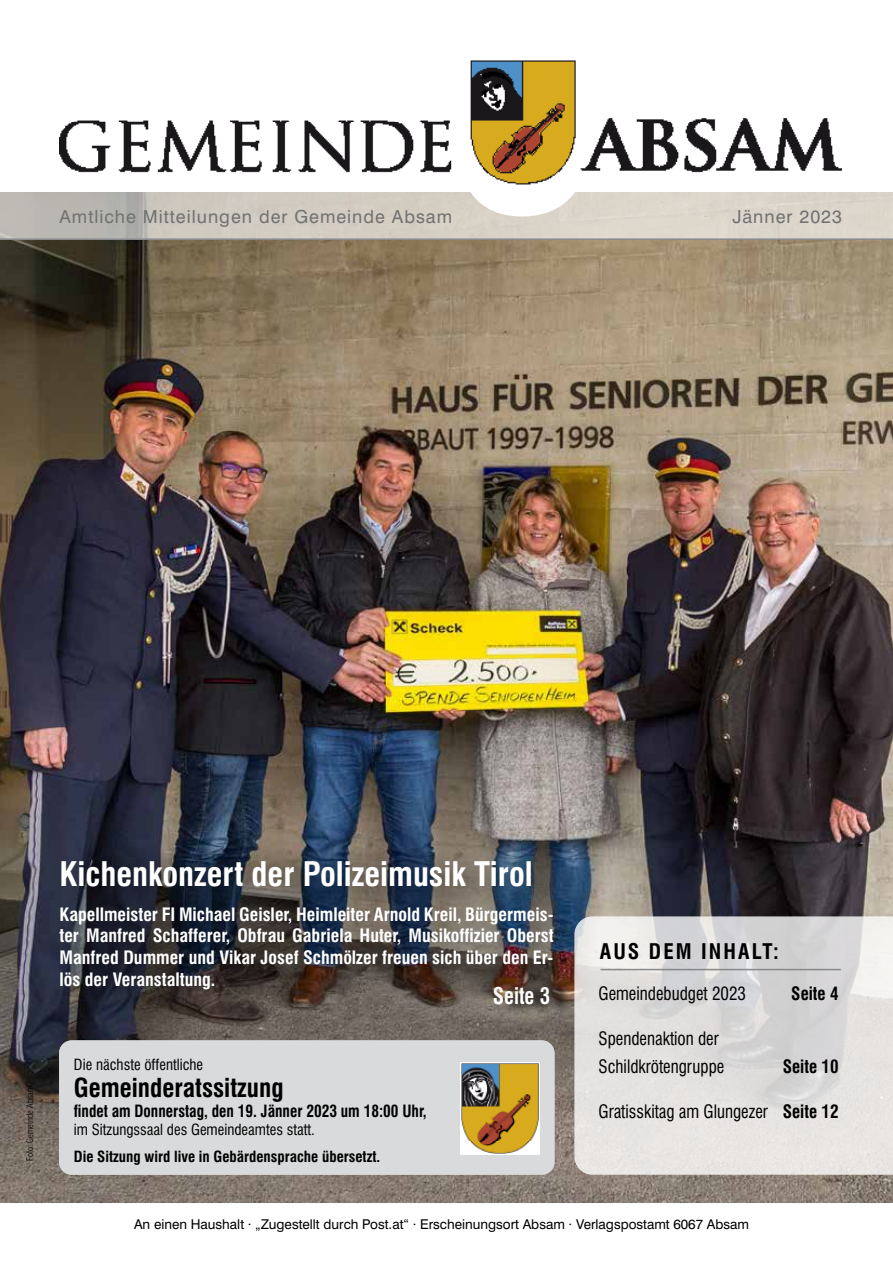
<style>
.page{position:relative;width:893px;height:1263px;background:#fff}
.page>*{position:absolute;margin:0;border:0;box-sizing:border-box;transform-origin:0 0}
.t1{font:700 condensed 33px "Swiss 721 BT";color:#fff}
.t2{font:700 condensed 25.5px "Swiss 721 BT";color:#000}
.t3{font:700 condensed 22.5px "Swiss 721 BT";color:#fff;scale:.92 1}
.t4{font:700 condensed 21px "Swiss 721 BT";letter-spacing:.1em;color:#000}
.t5{font:700 condensed 18px/21.6px "Swiss 721 BT";color:#fff;text-align:justify}
.t6{font:condensed 18px/28px "Swiss 721 BT";color:#000;scale:.95 1}
.t7{font:18px "Swiss 721 BT";letter-spacing:.055em;color:#707172}
.t8{font:700 condensed 18px "Swiss 721 BT";color:#000;scale:.95 1}
.t9{font:700 condensed 16.5px "Swiss 721 BT";color:#000;scale:.93 1}
.t10{font:condensed 15px "Swiss 721 BT";color:#000}
.t11{font:700 condensed 15px "Swiss 721 BT";color:#000}
.t12{font:13.5px "Swiss 721 BT";color:#000}
.t13{font:300 condensed 9px "Swiss 721 BT";color:#000}
.s1{font-weight:700}
</style>
<div class="page">
<img style="left:0;top:240px;width:893px;height:963px">
<svg style="left:0;top:192px;width:893px;height:46px;background:#d1cbc2"></svg>
<svg style="left:459px;top:192px;width:129px;height:24px"></svg>
<hr style="left:0;top:238px;width:893px;height:2px;background:#87888a">
<img style="left:60px;top:60px;width:782px;height:125px">
<img style="left:51px;top:831px;width:559px;height:193px">
<div style="left:59px;top:1040px;width:495px;height:135px;background:#d9dadb"></div>
<img style="left:460px;top:1062px;width:80px;height:93px">
<svg style="left:574px;top:916px;width:319px;height:259px;background:#dfdddd"></svg>
<hr style="left:601px;top:969px;width:240px;height:1px;background:#87888a">
<p class="t7" style="left:60px;top:205px;width:394px">Amtliche Mitteilungen der Gemeinde Absam</p>
<p class="t7" style="left:732px;top:205px;width:111px">Jänner 2023</p>
<p class="t13" style="left:25px;top:1161px;width:76px;rotate:-90deg">Foto: Gemeinde Absam</p>
<h1 class="t1" style="left:60px;top:854px;width:475px">Kichenkonzert der Polizeimusik Tirol</h1>
<p class="t5" style="left:60px;top:903px;width:495px">Kapellmeister FI Michael Geisler, Heimleiter Arnold Kreil, Bürgermeis&shy;ter Manfred Schafferer, Obfrau Gabriela Huter, Musikoffizier Oberst Manfred Dummer und Vikar Josef Schmölzer freuen sich über den Er&shy;lös der Veranstaltung.</p>
<p class="t3" style="left:493px;top:982px;width:64px">Seite 3</p>
<p class="t10" style="left:74px;top:1056px;width:131px">Die nächste öffentliche</p>
<h2 class="t2" style="left:74px;top:1073px;width:211px">Gemeinderatssitzung</h2>
<p class="t9" style="left:74px;top:1101px;width:381px">findet am Donnerstag, den 19. Jänner 2023 um 18:00 Uhr,</p>
<p class="t10" style="left:74px;top:1121px;width:242px">im Sitzungssaal des Gemeindeamtes statt.</p>
<p class="t11" style="left:74px;top:1148px;width:308px">Die Sitzung wird live in Gebärdensprache übersetzt.</p>
<p class="t4" style="left:600px;top:938px;width:181px">AUS DEM INHALT:</p>
<p class="t6" style="left:598px;top:979px;width:157px">Gemeindebudget 2023</p>
<p class="t8" style="left:791px;top:983px;width:51px">Seite 4</p>
<p class="t6" style="left:598px;top:1024px;width:134px">Spendenaktion der<br>Schildkrötengruppe</p>
<p class="t8" style="left:783px;top:1056px;width:60px">Seite 10</p>
<p class="t6" style="left:598px;top:1097px;width:254px">Gratisskitag am Glungezer <span class="s1">Seite 12</span></p>
<p class="t12" style="left:134px;top:1216px;width:616px">An einen Haushalt · „Zugestellt durch Post.at“ · Erscheinungsort Absam · Verlagspostamt 6067 Absam</p>
</div>
